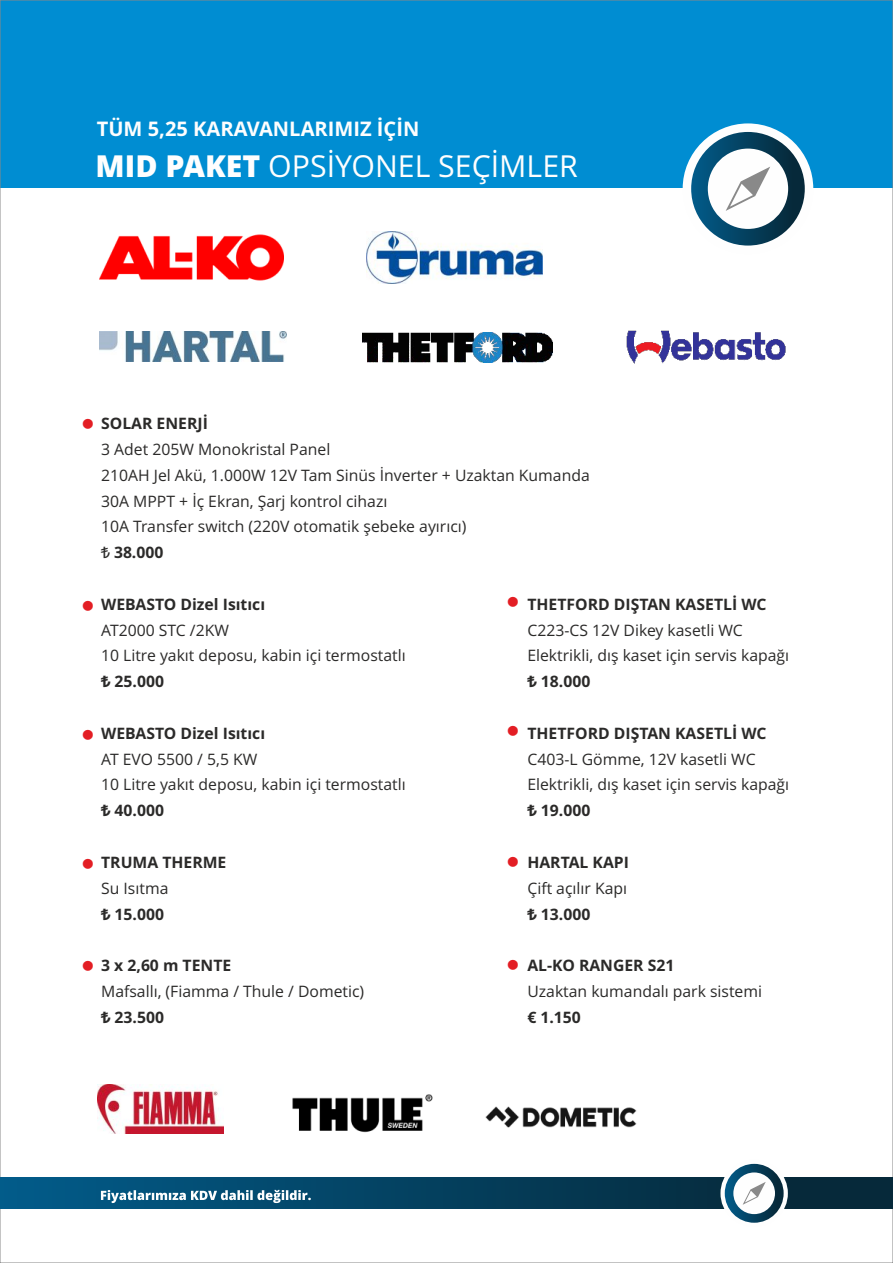
<style>
.page{position:relative;width:893px;height:1263px;background:#fff}
.page>*{position:absolute;margin:0;border:0;box-sizing:border-box;transform-origin:0 0}
.t1{font:40.35px "Arial";color:#e31e24}
.t2{font:30.3px "Open Sans";color:#fefefe}
.t3{font:700 20.1px "Open Sans";color:#fefefe}
.t4{font:15.75px/25.8px "Open Sans";color:#2b2a29}
.t5{font:700 15.75px "Open Sans";color:#2b2a29}
.s1{font-weight:800}
.s2{font-family:"Arial"}
.s3{font-weight:700}
.s4{font-family:"Arial";font-weight:700}
</style>
<div class="page">
<div style="left:0;top:0;width:893px;height:187px;background:#008dd2"></div>
<div style="left:683px;top:123px;width:130px;height:131px;border:17px solid #fefefe;border-radius:50%"></div>
<svg style="left:691px;top:132px;width:114px;height:114px;background:#0b4562"></svg>
<div style="left:708px;top:149px;width:80px;height:80px;background:#fefefe;border-radius:50%"></div>
<svg style="left:726px;top:167px;width:44px;height:44px"></svg>
<img style="left:362px;top:333px;width:190px;height:30px">
<img style="left:100px;top:234px;width:184px;height:47px">
<img style="left:99px;top:331px;width:187px;height:31px">
<img style="left:627px;top:330px;width:159px;height:34px">
<img style="left:367px;top:232px;width:175px;height:51px">
<img style="left:98px;top:1084px;width:125px;height:50px">
<img style="left:485px;top:1106px;width:152px;height:22px">
<img style="left:292px;top:1094px;width:141px;height:39px">
<div style="left:0;top:1178px;width:893px;height:31px;background:linear-gradient(to right,#025b89,#072432)"></div>
<svg style="left:101px;top:1190px;width:210px;height:13px"></svg>
<div style="left:720px;top:1159px;width:68px;height:68px;border:9px solid #fefefe;border-radius:50%"></div>
<svg style="left:725px;top:1164px;width:59px;height:59px"></svg>
<div style="left:733px;top:1172px;width:42px;height:42px;background:#fefefe;border-radius:50%"></div>
<svg style="left:743px;top:1182px;width:23px;height:23px"></svg>
<p class="t3" style="left:97px;top:120px;width:324px">TÜM 5,25 KARAVANLARIMIZ İÇİN</p>
<h2 class="t2" style="left:96px;top:154px;width:484px"><span class="s1">MID PAKET</span> OPSİYONEL SEÇİMLER</h2>
<h1 class="t1" style="left:81px;top:408px;width:16px">•</h1>
<h1 class="t1" style="left:81px;top:590px;width:16px">•</h1>
<h1 class="t1" style="left:81px;top:719px;width:16px">•</h1>
<h1 class="t1" style="left:81px;top:848px;width:16px">•</h1>
<h1 class="t1" style="left:81px;top:951px;width:16px">•</h1>
<p class="t5" style="left:101px;top:417px;width:108px">SOLAR ENERJİ</p>
<p class="t4" style="left:101px;top:438px;width:490px">3 Adet 205W Monokristal Panel<br>210AH Jel Akü, 1.000W 12V Tam Sinüs İnverter + Uzaktan Kumanda 30A MPPT + İç Ekran, Şarj kontrol cihazı<br>10A Transfer switch (220V otomatik şebeke ayırıcı)<br><span class="s2">₺</span> <span class="s3">38.000</span></p>
<p class="t5" style="left:101px;top:598px;width:166px">WEBASTO Dizel Isıtıcı</p>
<p class="t4" style="left:101px;top:619px;width:306px">AT2000 STC /2KW<br>10 Litre yakıt deposu, kabin içi termostatlı <span class="s4">₺</span> <span class="s3">25.000</span></p>
<p class="t5" style="left:101px;top:727px;width:166px">WEBASTO Dizel Isıtıcı</p>
<p class="t4" style="left:101px;top:748px;width:306px">AT EVO 5500 / 5,5 KW<br>10 Litre yakıt deposu, kabin içi termostatlı <span class="s4">₺</span> <span class="s3">40.000</span></p>
<p class="t5" style="left:101px;top:856px;width:127px">TRUMA THERME</p>
<p class="t4" style="left:101px;top:877px;width:69px">Su Isıtma <span class="s4">₺</span> <span class="s3">15.000</span></p>
<p class="t5" style="left:101px;top:959px;width:132px">3 x 2,60 m TENTE</p>
<p class="t4" style="left:101px;top:980px;width:265px">Mafsallı, (Fiamma / Thule / Dometic) <span class="s4">₺</span> <span class="s3">23.500</span></p>
<p class="t5" style="left:527px;top:598px;width:241px">THETFORD DIŞTAN KASETLİ WC</p>
<p class="t4" style="left:527px;top:619px;width:263px">C223-CS 12V Dikey kasetli WC<br>Elektrikli, dış kaset için servis kapağı <span class="s4">₺</span> <span class="s3">18.000</span></p>
<p class="t5" style="left:527px;top:727px;width:241px">THETFORD DIŞTAN KASETLİ WC</p>
<p class="t4" style="left:527px;top:748px;width:263px">C403-L Gömme, 12V kasetli WC<br>Elektrikli, dış kaset için servis kapağı <span class="s4">₺</span> <span class="s3">19.000</span></p>
<p class="t5" style="left:527px;top:856px;width:103px">HARTAL KAPI</p>
<p class="t4" style="left:527px;top:877px;width:101px">Çift açılır Kapı <span class="s4">₺</span> <span class="s3">13.000</span></p>
<p class="t5" style="left:527px;top:959px;width:149px">AL-KO RANGER S21</p>
<p class="t4" style="left:527px;top:980px;width:236px">Uzaktan kumandalı park sistemi</p>
<p class="t5" style="left:527px;top:1011px;width:55px">€ 1.150</p>
<h1 class="t1" style="left:506px;top:587px;width:16px">•</h1>
<h1 class="t1" style="left:506px;top:716px;width:16px">•</h1>
<h1 class="t1" style="left:506px;top:846px;width:16px">•</h1>
<h1 class="t1" style="left:506px;top:949px;width:16px">•</h1>
</div>
